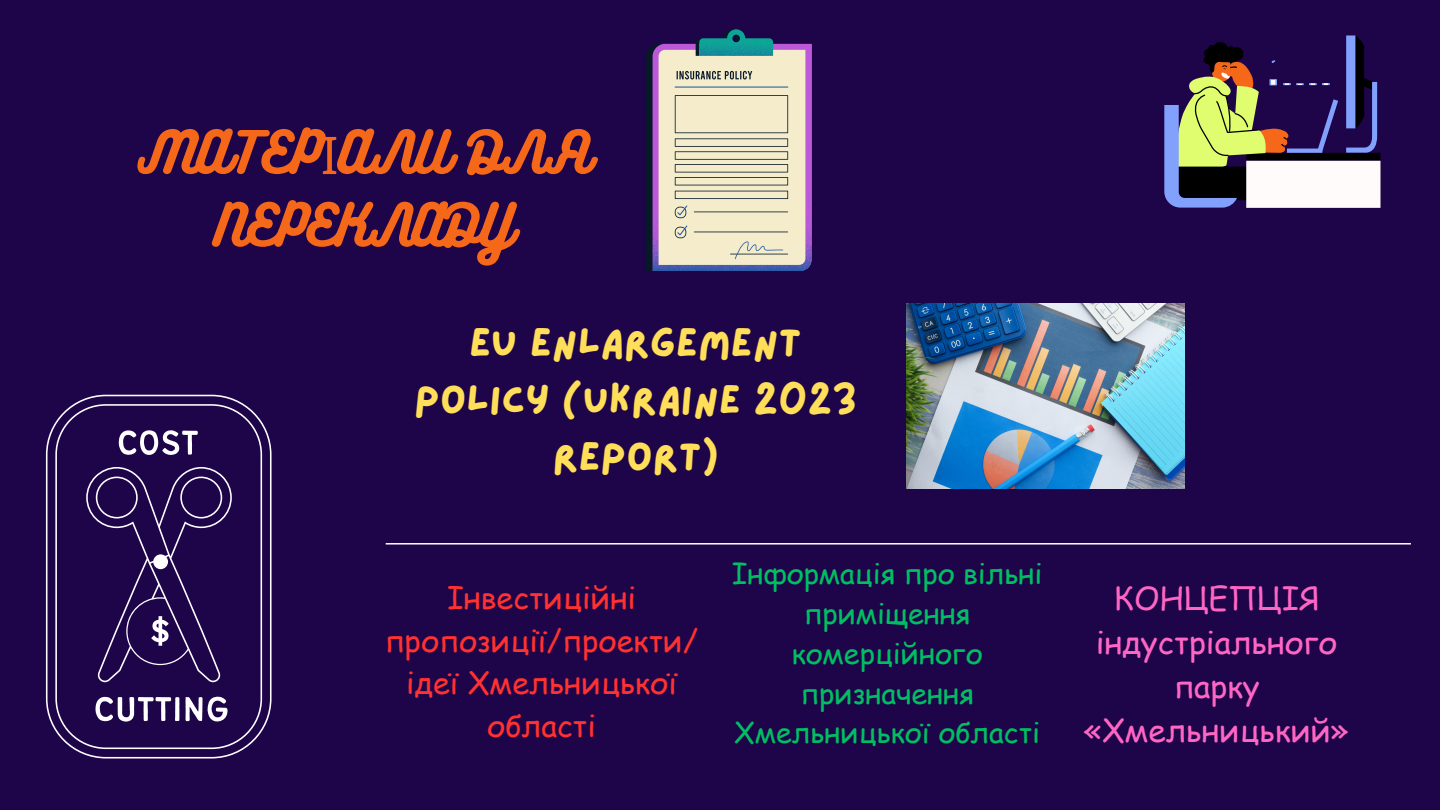
<style>
.page{position:relative;width:1440px;height:810px;background:#1e0449}
.page>*{position:absolute;margin:0;border:0;box-sizing:border-box;transform-origin:0 0}
.t1{font:52px/72.8px "Bukhari Script";color:#f66819;text-align:center}
.t2{font:40.7px/57px "Lazydog";color:#ffde59;text-align:center}
.t3{font:31.7px/44.2px "Comic Sans MS";color:#ff66c4;text-align:center}
.t4{font:30.7px/42.8px "Comic Sans MS";color:#ff3131;text-align:center}
.t5{font:28.7px/39.8px "Comic Sans MS";color:#00bf63;text-align:center}
.s1{font-family:"Noto Sans"}
</style>
<div class="page">
<hr style="left:386px;top:543px;width:1025px;height:2px;background:#fff">
<svg style="left:46px;top:395px;width:226px;height:364px"></svg>
<img style="left:907px;top:303px;width:277px;height:186px">
<svg style="left:1297px;top:83px;width:6px;height:2px"></svg>
<svg style="left:1310px;top:83px;width:6px;height:2px"></svg>
<svg style="left:1323px;top:83px;width:6px;height:2px"></svg>
<div style="left:1246px;top:153px;width:134px;height:8px;background:#000001"></div>
<div style="left:1246px;top:161px;width:134px;height:47px;background:#fffbfb"></div>
<svg style="left:1317px;top:99px;width:21px;height:53px"></svg>
<svg style="left:1291px;top:149px;width:31px;height:4px"></svg>
<svg style="left:1346px;top:35px;width:31px;height:118px"></svg>
<svg style="left:1164px;top:42px;width:127px;height:166px"></svg>
<svg style="left:646px;top:29px;width:165px;height:242px;background:#c2bbb3"></svg>
<p class="t1" style="left:137px;top:113px;width:454px">МАТЕР<span class="s1">І</span>АЛИ ДЛЯ<br>ПЕРЕКЛАДУ</p>
<p class="t2" style="left:414px;top:317px;width:444px">EU ENLARGEMENT<br>POLICY (UKRAINE 2023<br>REPORT)</p>
<p class="t4" style="left:385px;top:575px;width:315px">Інвестиційні пропозиції/проекти/ ідеї Хмельницької області</p>
<p class="t5" style="left:732px;top:553px;width:312px">Інформація про вільні приміщення комерційного призначення<br>Хмельницької області</p>
<p class="t3" style="left:1114px;top:575px;width:206px">КОНЦЕПЦІЯ</p>
<p class="t3" style="left:1096px;top:619px;width:243px">індустріального парку</p>
<p class="t3" style="left:1084px;top:707px;width:267px">«Хмельницький»</p>
</div>
